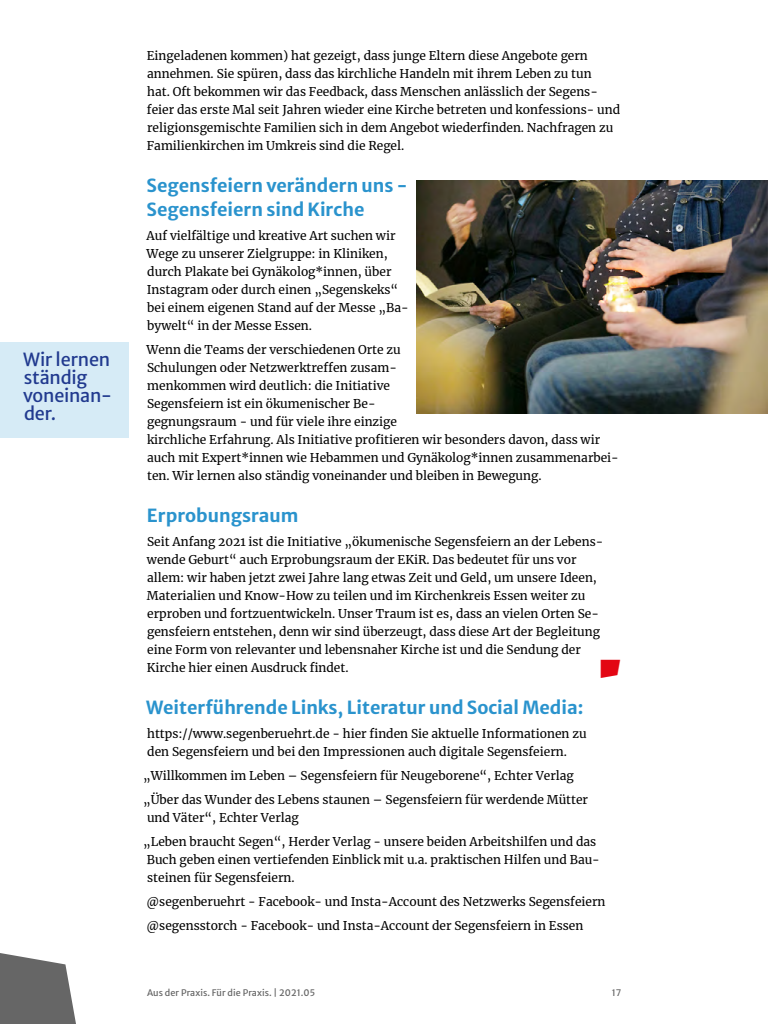
<style>
.page{position:relative;width:768px;height:1024px;background:#fff}
.page>*{position:absolute;margin:0;border:0;box-sizing:border-box;transform-origin:0 0}
.Head_3{font:700 18px/24px "Merriweather Sans";color:#2a93cd}
.Zitat{font:18px/18px "Merriweather Sans";letter-spacing:-.01em;color:#213a8f}
.t1{font:12px/18px "Merriweather";color:#000}
.t2{font:9px "Merriweather Sans";letter-spacing:.01em;color:#666}
</style>
<div class="page">
<div style="left:0;top:342px;width:129px;height:96px;background:#d6ebf6"></div>
<img style="left:417px;top:180px;width:351px;height:234px">
<svg style="left:0;top:953px;width:76px;height:71px;background:#7c7c7c"></svg>
<p class="Zitat" style="left:23px;top:348px;width:90px">Wir lernen ständig voneinan&shy;der.</p>
<p class="t1" style="left:147px;top:46px;width:475px">Eingeladenen kommen) hat gezeigt, dass junge Eltern diese Angebote gern annehmen. Sie spüren, dass das kirchliche Handeln mit ihrem Leben zu tun<br>hat. Oft bekommen wir das Feedback, dass Menschen anlässlich der Segens&shy;feier das erste Mal seit Jahren wieder eine Kirche betreten und konfessions- und religionsgemischte Familien sich in dem Angebot wiederfinden. Nachfragen zu Familienkirchen im Umkreis sind die Regel.</p>
<p class="Head_3" style="left:147px;top:171px;width:262px">Segensfeiern verändern uns -<br>Segensfeiern sind Kirche</p>
<p class="t1" style="left:147px;top:226px;width:264px">Auf vielfältige und kreative Art suchen wir Wege zu unserer Zielgruppe: in Kliniken, durch Plakate bei Gynäkolog*innen, über Instagram oder durch einen „Segenskeks“ bei einem eigenen Stand auf der Messe „Ba&shy;bywelt“ in der Messe Essen.</p>
<p class="t1" style="left:147px;top:340px;width:474px">Wenn die Teams der verschiedenen Orte zu<br>Schulungen oder Netzwerktreffen zusam-<br>menkommen wird deutlich: die Initiative<br>Segensfeiern ist ein ökumenischer Be-<br>gegnungsraum - und für viele ihre einzige<br>kirchliche Erfahrung. Als Initiative profitieren wir besonders davon, dass wir auch mit Expert*innen wie Hebammen und Gynäkolog*innen zusammenarbei&shy;ten. Wir lernen also ständig voneinander und bleiben in Bewegung.</p>
<p class="Head_3" style="left:147px;top:501px;width:153px">Erprobungsraum</p>
<p class="t1" style="left:147px;top:532px;width:458px">Seit Anfang 2021 ist die Initiative „ökumenische Segensfeiern an der Lebens&shy;wende Geburt“ auch Erprobungsraum der EKiR. Das bedeutet für uns vor allem: wir haben jetzt zwei Jahre lang etwas Zeit und Geld, um unsere Ideen, Materialien und Know-How zu teilen und im Kirchenkreis Essen weiter zu erproben und fortzuentwickeln. Unser Traum ist es, dass an vielen Orten Se&shy;gensfeiern entstehen, denn wir sind überzeugt, dass diese Art der Begleitung eine Form von relevanter und lebensnaher Kirche ist und die Sendung der Kirche hier einen Ausdruck findet.</p>
<p class="Head_3" style="left:146px;top:693px;width:439px">Weiterführende Links, Literatur und Social Media:</p>
<p class="t1" style="left:147px;top:724px;width:441px">https://www.segenberuehrt.de - hier finden Sie aktuelle Informationen zu den Segensfeiern und bei den Impressionen auch digitale Segensfeiern.</p>
<p class="t1" style="left:143px;top:766px;width:432px">„Willkommen im Leben – Segensfeiern für Neugeborene“, Echter Verlag</p>
<p class="t1" style="left:147px;top:790px;width:443px;text-indent:-4px">„Über das Wunder des Lebens staunen – Segensfeiern für werdende Mütter und Väter“, Echter Verlag</p>
<p class="t1" style="left:147px;top:832px;width:455px;text-indent:-4px">„Leben braucht Segen“, Herder Verlag - unsere beiden Arbeitshilfen und das<br>Buch geben einen vertiefenden Einblick mit u.a. praktischen Hilfen und Bau&shy;steinen für Segensfeiern.</p>
<p class="t1" style="left:146px;top:892px;width:461px">@segenberuehrt - Facebook- und Insta-Account des Netzwerks Segensfeiern</p>
<p class="t1" style="left:146px;top:916px;width:438px">@segensstorch - Facebook- und Insta-Account der Segensfeiern in Essen</p>
<p class="t2" style="left:147px;top:985px;width:170px">Aus der Praxis. Für die Praxis. | 2021.05</p>
<p class="t2" style="left:612px;top:985px;width:11px">17</p>
</div>
